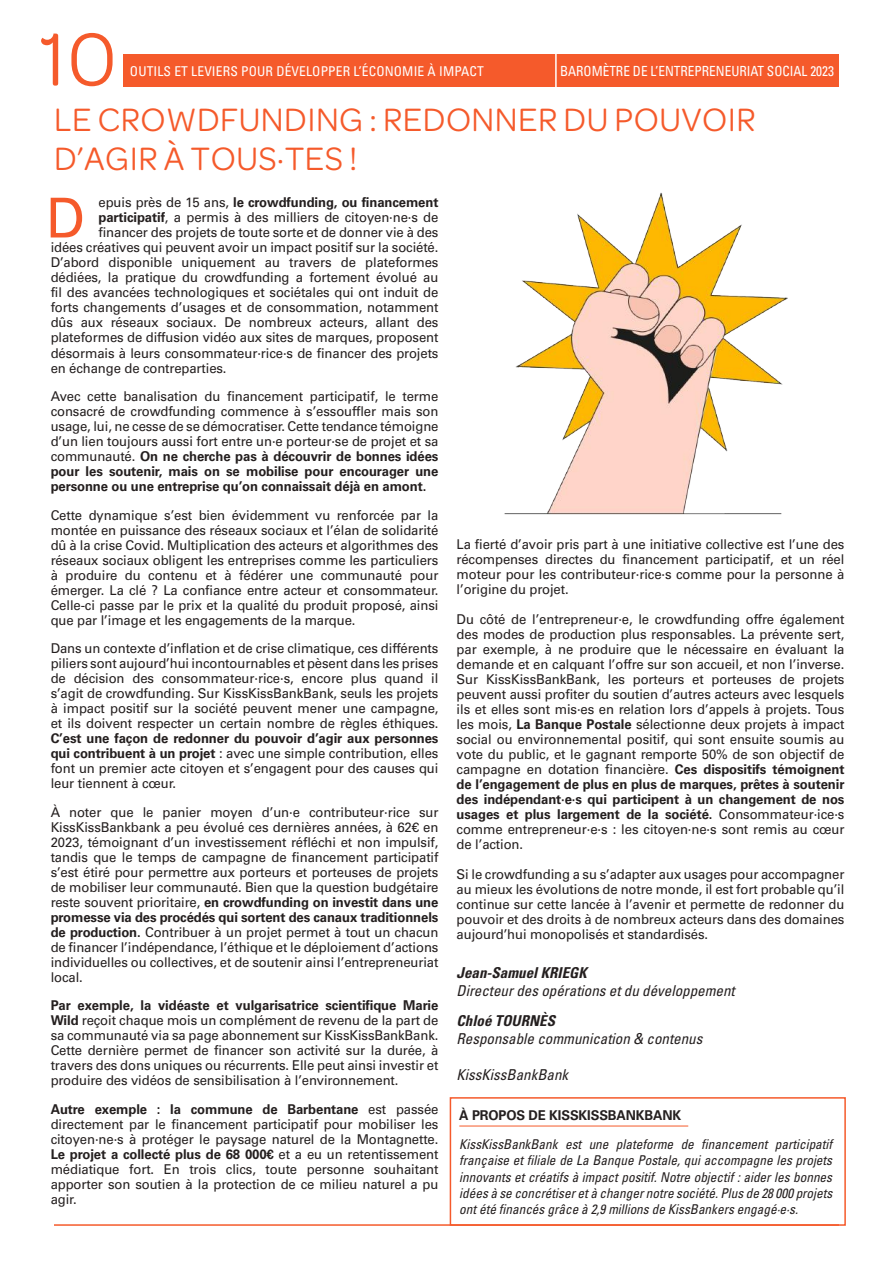
<style>
.page{position:relative;width:893px;height:1263px;background:#fff}
.page>*{position:absolute;margin:0;border:0;box-sizing:border-box;transform-origin:0 0}
.t1{font:79.5px "Omnes";color:#f55a2b}
.t2{font:55.05px "Univers LT 55 Rm";color:#f55a2b}
.t3{font:34.5px/39px "Omnes";letter-spacing:.015em;color:#f55a2b}
.t4{font:15px "Univers LT 57 Cn Obl";color:#241f1f}
.t5{font:15px "Univers LT 67 Bd Cn Obl";color:#241f1f}
.t6{font:13.95px "Univers LT 57 Cn";color:#fff;scale:.95 1}
.t7{font:13.5px/15px "Univers LT 55 Rm";letter-spacing:-.01em;color:#241f1f;text-align:justify}
.t8{font:13.5px/15px "Univers LT 65 Bd";letter-spacing:-.01em;color:#241f1f;text-align:justify}
.t9{font:13.5px/16.2px "Univers LT 57 Cn Obl";color:#241f1f;text-align:justify}
.t10{font:13.5px "Univers LT 57 Cn";letter-spacing:.01em;color:#fff}
.s1{font-family:"Univers LT 55 Rm"}
.s2{font-family:"Univers LT 65 Bd"}
</style>
<div class="page">
<div style="left:123px;top:54px;width:716px;height:32px;background:#f55a2b"></div>
<hr style="left:555px;top:51px;width:2px;height:38px;background:#fff">
<hr style="left:54px;top:1224px;width:785px;height:2px;background:#f55a2b">
<img style="left:504px;top:192px;width:284px;height:323px">
<div style="left:450px;top:1097px;width:396px;height:129px;border:2px solid #f55a2b"></div>
<hr style="left:459px;top:1126px;width:229px;height:1px;background:#f55a2b">
<h1 class="t1" style="left:39px;top:15px;width:79px">10</h1>
<p class="t10" style="left:130px;top:63px;width:355px">OUTILS ET LEVIERS POUR DÉVELOPPER L’ÉCONOMIE À IMPACT</p>
<p class="t6" style="left:560px;top:62px;width:290px">BAROMÈTRE DE L’ENTREPRENEURIAT SOCIAL 2023</p>
<h3 class="t3" style="left:54px;top:100px;width:703px">LE CROWDFUNDING : REDONNER DU POUVOIR<br>D’AGIR À TOUS·TES !</h3>
<h2 class="t2" style="left:46px;top:185px;width:40px">D</h2>
<p class="t8" style="left:99px;top:195px;width:341px"><span class="s1">epuis près de 15 ans,</span> le crowdfunding, ou financement</p>
<p class="t7" style="left:99px;top:210px;width:341px"><span class="s2">participatif</span>, a permis à des milliers de citoyen·ne·s de</p>
<p class="t7" style="left:99px;top:225px;width:341px">financer des projets de toute sorte et de donner vie à des</p>
<p class="t7" style="left:51px;top:240px;width:389px">idées créatives qui peuvent avoir un impact positif sur la société.</p>
<p class="t7" style="left:51px;top:255px;width:389px">D’abord disponible uniquement au travers de plateformes</p>
<p class="t7" style="left:51px;top:270px;width:389px">dédiées, la pratique du crowdfunding a fortement évolué au</p>
<p class="t7" style="left:51px;top:285px;width:389px">fil des avancées technologiques et sociétales qui ont induit de</p>
<p class="t7" style="left:51px;top:300px;width:389px">forts changements d’usages et de consommation, notamment</p>
<p class="t7" style="left:51px;top:315px;width:389px">dûs aux réseaux sociaux. De nombreux acteurs, allant des</p>
<p class="t7" style="left:51px;top:330px;width:389px">plateformes de diffusion vidéo aux sites de marques, proposent</p>
<p class="t7" style="left:51px;top:345px;width:389px">désormais à leurs consommateur·rice·s de financer des projets</p>
<p class="t7" style="left:51px;top:360px;width:177px">en échange de contreparties.</p>
<p class="t7" style="left:51px;top:389px;width:389px">Avec cette banalisation du financement participatif, le terme consacré de crowdfunding commence à s’essouffler mais son usage, lui, ne cesse de se démocratiser. Cette tendance témoigne d’un lien toujours aussi fort entre un·e porteur·se de projet et sa</p>
<p class="t8" style="left:51px;top:449px;width:389px"><span class="s1">communauté.</span> On ne cherche pas à découvrir de bonnes idées pour les soutenir, mais on se mobilise pour encourager une personne ou une entreprise qu’on connaissait déjà en amont.</p>
<p class="t7" style="left:51px;top:507px;width:389px">Cette dynamique s’est bien évidemment vu renforcée par la montée en puissance des réseaux sociaux et l’élan de solidarité dû à la crise Covid. Multiplication des acteurs et algorithmes des réseaux sociaux obligent les entreprises comme les particuliers à produire du contenu et à fédérer une communauté pour émerger. La clé ? La confiance entre acteur et consommateur.<br>Celle-ci passe par le prix et la qualité du produit proposé, ainsi que par l’image et les engagements de la marque.</p>
<p class="t7" style="left:51px;top:641px;width:389px">Dans un contexte d’inflation et de crise climatique, ces différents piliers sont aujourd’hui incontournables et pèsent dans les prises de décision des consommateur·rice·s, encore plus quand il s’agit de crowdfunding. Sur KissKissBankBank, seuls les projets à impact positif sur la société peuvent mener une campagne, et ils doivent respecter un certain nombre de règles éthiques.</p>
<p class="t8" style="left:51px;top:731px;width:389px">C’est une façon de redonner du pouvoir d’agir aux personnes</p>
<p class="t7" style="left:51px;top:746px;width:389px"><span class="s2">qui contribuent à un projet</span> : avec une simple contribution, elles font un premier acte citoyen et s’engagent pour des causes qui leur tiennent à cœur.</p>
<p class="t7" style="left:51px;top:804px;width:389px">À noter que le panier moyen d’un·e contributeur·rice sur KissKissBankbank a peu évolué ces dernières années, à 62€ en 2023, témoignant d’un investissement réfléchi et non impulsif, tandis que le temps de campagne de financement participatif s’est étiré pour permettre aux porteurs et porteuses de projets de mobiliser leur communauté. Bien que la question budgétaire</p>
<p class="t8" style="left:51px;top:894px;width:389px"><span class="s1">reste souvent prioritaire,</span> en crowdfunding on investit dans une promesse via des procédés qui sortent des canaux traditionnels</p>
<p class="t7" style="left:51px;top:924px;width:389px"><span class="s2">de production.</span> Contribuer à un projet permet à tout un chacun de financer l’indépendance, l’éthique et le déploiement d’actions individuelles ou collectives, et de soutenir ainsi l’entrepreneuriat local.</p>
<p class="t8" style="left:51px;top:998px;width:389px">Par exemple, la vidéaste et vulgarisatrice scientifique Marie</p>
<p class="t7" style="left:51px;top:1013px;width:389px"><span class="s2">Wild</span> reçoit chaque mois un complément de revenu de la part de sa communauté via sa page abonnement sur KissKissBankBank.<br>Cette dernière permet de financer son activité sur la durée, à travers des dons uniques ou récurrents. Elle peut ainsi investir et produire des vidéos de sensibilisation à l’environnement.</p>
<p class="t8" style="left:51px;top:1101px;width:389px">Autre exemple : la commune de Barbentane <span class="s1">est passée</span></p>
<p class="t7" style="left:51px;top:1116px;width:389px">directement par le financement participatif pour mobiliser les citoyen·ne·s à protéger le paysage naturel de la Montagnette.</p>
<p class="t8" style="left:51px;top:1146px;width:389px">Le projet a collecté plus de 68 000€ <span class="s1">et a eu un retentissement</span></p>
<p class="t7" style="left:51px;top:1161px;width:389px">médiatique fort. En trois clics, toute personne souhaitant apporter son soutien à la protection de ce milieu naturel a pu agir.</p>
<p class="t7" style="left:457px;top:537px;width:389px">La fierté d’avoir pris part à une initiative collective est l’une des récompenses directes du financement participatif, et un réel moteur pour les contributeur·rice·s comme pour la personne à l’origine du projet.</p>
<p class="t7" style="left:457px;top:612px;width:389px">Du côté de l’entrepreneur·e, le crowdfunding offre également des modes de production plus responsables. La prévente sert, par exemple, à ne produire que le nécessaire en évaluant la demande et en calquant l’offre sur son accueil, et non l’inverse.<br>Sur KissKissBankBank, les porteurs et porteuses de projets peuvent aussi profiter du soutien d’autres acteurs avec lesquels ils et elles sont mis·es en relation lors d’appels à projets. Tous les mois, <span class="s2">La Banque Postale</span> sélectionne deux projets à impact social ou environnemental positif, qui sont ensuite soumis au vote du public, et le gagnant remporte 50% de son objectif de campagne en dotation financière. <span class="s2">Ces dispositifs témoignent</span></p>
<p class="t8" style="left:457px;top:777px;width:389px">de l’engagement de plus en plus de marques, prêtes à soutenir des indépendant·e·s qui participent à un changement de nos usages et plus largement de la société. <span class="s1">Consommateur·ice·s</span></p>
<p class="t7" style="left:457px;top:822px;width:389px">comme entrepreneur·e·s : les citoyen·ne·s sont remis au cœur de l’action.</p>
<p class="t7" style="left:457px;top:867px;width:389px">Si le crowdfunding a su s’adapter aux usages pour accompagner au mieux les évolutions de notre monde, il est fort probable qu’il continue sur cette lancée à l’avenir et permette de redonner du pouvoir et des droits à de nombreux acteurs dans des domaines aujourd’hui monopolisés et standardisés.</p>
<p class="t5" style="left:457px;top:963px;width:132px">Jean-Samuel KRIEGK</p>
<p class="t4" style="left:457px;top:981px;width:280px">Directeur des opérations et du développement</p>
<p class="t5" style="left:457px;top:1011px;width:100px">Chloé TOURNÈS</p>
<p class="t4" style="left:457px;top:1029px;width:247px">Responsable communication &amp; contenus</p>
<p class="t4" style="left:457px;top:1065px;width:113px">KissKissBankBank</p>
<p class="t8" style="left:459px;top:1107px;width:224px">À PROPOS DE KISSKISSBANKBANK</p>
<p class="t9" style="left:459px;top:1136px;width:374px">KissKissBankBank est une plateforme de financement participatif française et filiale de La Banque Postale, qui accompagne les projets innovants et créatifs à impact positif. Notre objectif : aider les bonnes idées à se concrétiser et à changer notre société. Plus de 28 000 projets ont été financés grâce à 2,9 millions de KissBankers engagé·e·s.</p>
</div>
